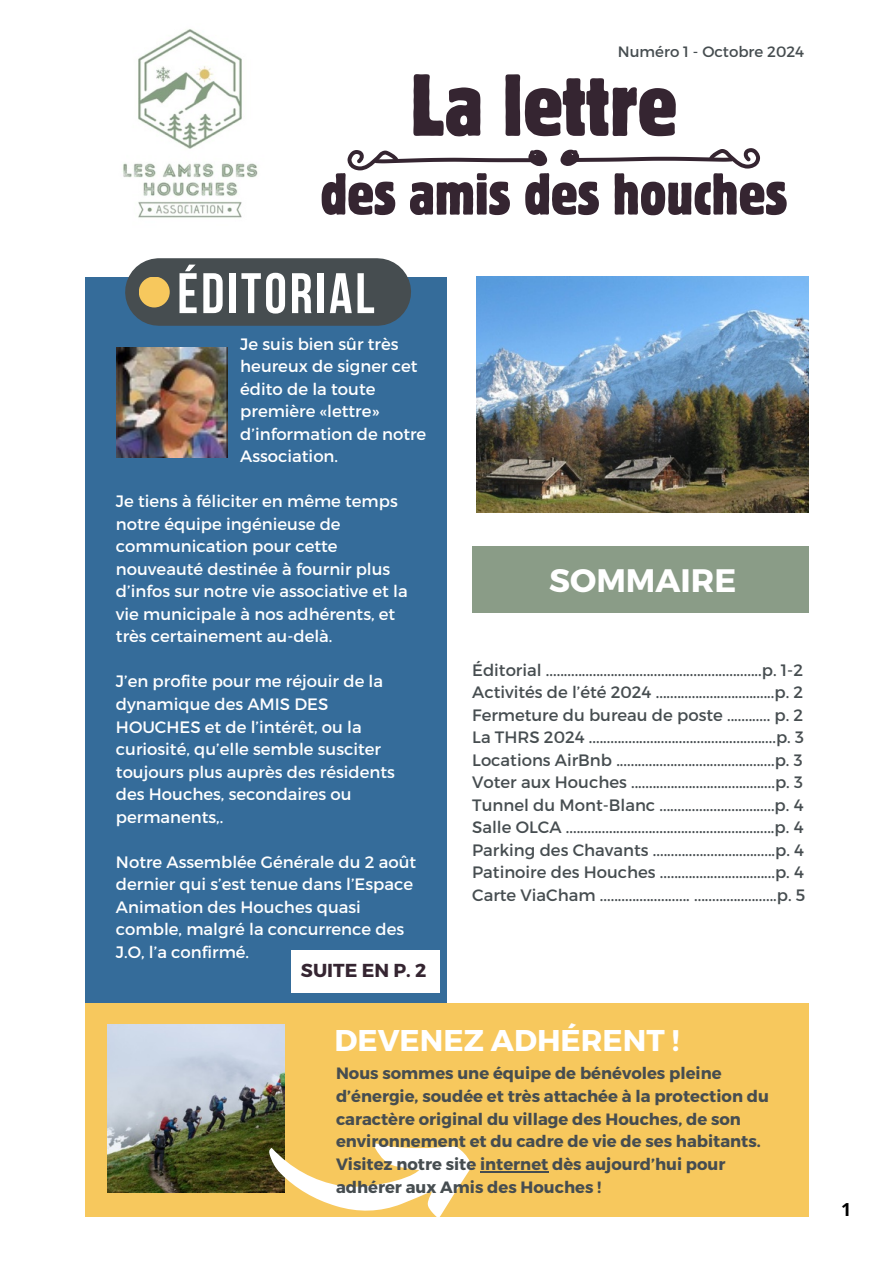
<style>
.page{position:relative;width:894px;height:1264px;background:#fff}
.page>*{position:absolute;margin:0;border:0;box-sizing:border-box;transform-origin:0 0}
.t1{font:condensed 87px "Block W1 G";color:#352531}
.t2{font:condensed 58.5px "Block W1 G";color:#352531}
.t3{font:57px "Bebas Neue Cyrillic";letter-spacing:.05em;color:#fff}
.t4{font:700 32.55px "Montserrat";color:#fff}
.t5{font:700 30px "Montserrat";color:#fff}
.t6{font:700 18.75px "Montserrat";color:#352531}
.t7{font:700 18px "Open Sans";color:#000}
.t8{font:16.5px/22.5px "Montserrat";color:#464d50}
.t9{font:16.5px/22.5px "Montserrat";color:#fff}
.t10{font:700 16.35px/22.8px "Montserrat";color:#464d50}
.t11{font:15px "Montserrat";color:#464d50}
</style>
<div class="page">
<img style="left:476px;top:276px;width:332px;height:237px">
<div style="left:85px;top:276px;width:362px;height:726px;background:#356c9a"></div>
<div style="left:85px;top:1003px;width:723px;height:213px;background:#f7c85d"></div>
<img style="left:107px;top:1024px;width:177px;height:168px">
<div style="left:366px;top:276px;width:31px;height:31px;background:#464d50;border-radius:50%"></div>
<img style="left:123px;top:29px;width:135px;height:230px">
<div style="left:159px;top:258px;width:218px;height:68px;background:#464d50"></div>
<div style="left:139px;top:276px;width:31px;height:31px;background:#f7c85d;border-radius:50%"></div>
<div style="left:472px;top:546px;width:336px;height:67px;background:#8a9c87"></div>
<svg style="left:268px;top:1142px;width:203px;height:75px"></svg>
<img style="left:116px;top:347px;width:111px;height:111px">
<div style="left:291px;top:950px;width:148px;height:42px;background:#fff"></div>
<hr style="left:480px;top:1171px;width:68px;height:1px;background:#464d50">
<svg style="left:560px;top:148px;width:200px;height:20px"></svg>
<svg style="left:347px;top:150px;width:200px;height:20px"></svg>
<p class="t11" style="left:617px;top:42px;width:188px">Numéro 1 - Octobre 2024</p>
<h1 class="t1" style="left:410px;top:49px;width:268px">La lettre</h1>
<h2 class="t2" style="left:320px;top:156px;width:468px">des amis des houches</h2>
<h3 class="t3" style="left:177px;top:270px;width:199px">ÉDITORIAL</h3>
<p class="t9" style="left:240px;top:332px;width:187px">Je suis bien sûr très heureux de signer cet édito de la toute première «lettre» d’information de notre<br>Association.</p>
<p class="t9" style="left:116px;top:489px;width:293px">Je tiens à féliciter en même temps notre équipe ingénieuse de communication pour cette nouveauté destinée à fournir plus d’infos sur notre vie associative et la vie municipale à nos adhérents, et très certainement au-delà.</p>
<p class="t9" style="left:116px;top:669px;width:280px">J’en profite pour me réjouir de la dynamique des AMIS DES<br>HOUCHES et de l’intérêt, ou la curiosité, qu’elle semble susciter toujours plus auprès des résidents des Houches, secondaires ou permanents,.</p>
<p class="t9" style="left:116px;top:849px;width:302px">Notre Assemblée Générale du 2 août dernier qui s’est tenue dans l’Espace<br>Animation des Houches quasi comble, malgré la concurrence des<br>J.O, l’a confirmé.</p>
<p class="t6" style="left:301px;top:958px;width:127px">SUITE EN P. 2</p>
<h3 class="t4" style="left:549px;top:559px;width:188px">SOMMAIRE</h3>
<p class="t8" style="left:472px;top:657px;width:335px">Éditorial ............................................................p. 1-2<br>Activités de l’été 2024 .................................p. 2<br>Fermeture du bureau de poste ............ p. 2<br>La THRS 2024 ....................................................p. 3<br>Locations AirBnb ............................................p. 3<br>Voter aux Houches ........................................p. 3<br>Tunnel du Mont-Blanc ................................p. 4<br>Salle OLCA ..........................................................p. 4<br>Parking des Chavants ..................................p. 4<br>Patinoire des Houches ................................p. 4<br>Carte ViaCham ......................... .......................p. 5</p>
<h3 class="t5" style="left:334px;top:1020px;width:346px">DEVENEZ ADHÉRENT !</h3>
<p class="t10" style="left:336px;top:1060px;width:434px">Nous sommes une équipe de bénévoles pleine d’énergie, soudée et très attachée à la protection du caractère original du village des Houches, de son environnement et du cadre de vie de ses habitants.<br>Visitez notre site internet dès aujourd’hui pour adhérer aux Amis des Houches !</p>
<p class="t7" style="left:840px;top:1196px;width:12px">1</p>
</div>
